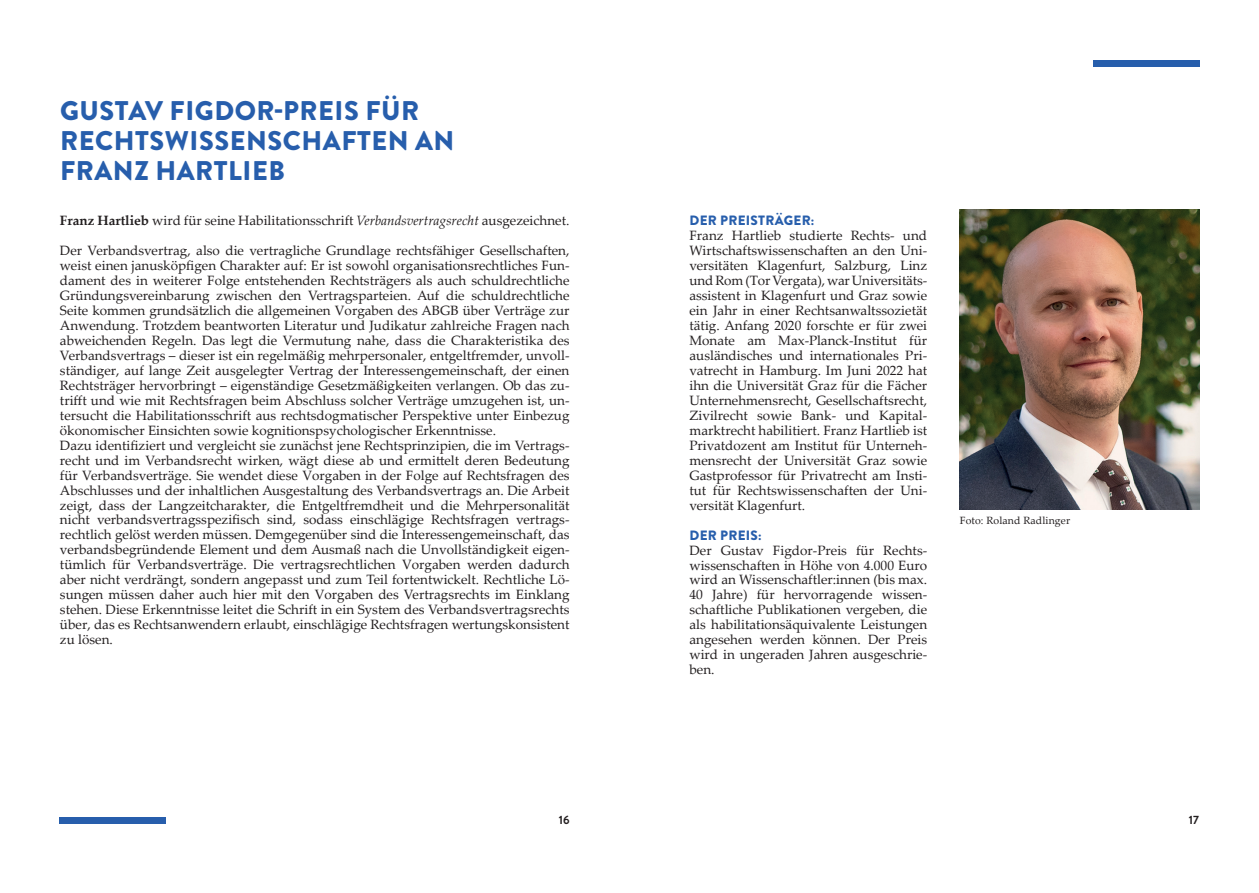
<style>
.page{position:relative;width:1259px;height:893px;background:#fff}
.page>*{position:absolute;margin:0;border:0;box-sizing:border-box;transform-origin:0 0}
.t1{font:900 27px/30px "Brandon Grotesque";letter-spacing:.02em;color:#275eac}
.t2{font:13.5px/15px "Palatino Linotype";color:#231f20;text-align:justify}
.t3{font:900 13.5px "Brandon Grotesque";letter-spacing:.02em;color:#275eac}
.t4{font:700 12px "Brandon Grotesque";color:#231f20}
.t5{font:10.5px "Palatino Linotype";letter-spacing:.01em;color:#231f20}
.s1{font-weight:700}
.s2{font-style:italic}
</style>
<div class="page">
<div style="left:1093px;top:60px;width:106px;height:7px;background:#275eac"></div>
<img style="left:960px;top:210px;width:239px;height:299px">
<div style="left:60px;top:817px;width:106px;height:7px;background:#275eac"></div>
<h1 class="t1" style="left:60px;top:96px;width:396px">GUSTAV FIGDOR-PREIS FÜR<br>RECHTSWISSENSCHAFTEN AN<br>FRANZ HARTLIEB</h1>
<p class="t2" style="left:60px;top:212px;width:511px"><span class="s1">Franz Hartlieb</span> wird für seine Habilitationsschrift <span class="s2">Verbandsvertragsrecht</span> ausgezeichnet.</p>
<p class="t2" style="left:60px;top:242px;width:511px;text-align:left">Der Verbandsvertrag, also die vertragliche Grundlage rechtsfähiger Gesellschaften, weist einen janusköpfigen Charakter auf: Er ist sowohl organisationsrechtliches Fun&shy;dament des in weiterer Folge entstehenden Rechtsträgers als auch schuldrechtliche Gründungsvereinbarung zwischen den Vertragsparteien. Auf die schuldrechtliche Seite kommen grundsätzlich die allgemeinen Vorgaben des ABGB über Verträge zur Anwendung. Trotzdem beantworten Literatur und Judikatur zahlreiche Fragen nach abweichenden Regeln. Das legt die Vermutung nahe, dass die Charakteristika des Verbandsvertrags – dieser ist ein regelmäßig mehrpersonaler, entgeltfremder, unvoll&shy;ständiger, auf lange Zeit ausgelegter Vertrag der Interessengemeinschaft, der einen Rechtsträger hervorbringt – eigenständige Gesetzmäßigkeiten verlangen. Ob das zu&shy;trifft und wie mit Rechtsfragen beim Abschluss solcher Verträge umzugehen ist, un&shy;tersucht die Habilitationsschrift aus rechtsdogmatischer Perspektive unter Einbezug ökonomischer Einsichten sowie kognitionspsychologischer Erkenntnisse.<br>Dazu identifiziert und vergleicht sie zunächst jene Rechtsprinzipien, die im Vertrags&shy;recht und im Verbandsrecht wirken, wägt diese ab und ermittelt deren Bedeutung für Verbandsverträge. Sie wendet diese Vorgaben in der Folge auf Rechtsfragen des Abschlusses und der inhaltlichen Ausgestaltung des Verbandsvertrags an. Die Arbeit zeigt, dass der Langzeitcharakter, die Entgeltfremdheit und die Mehrpersonalität nicht verbandsvertragsspezifisch sind, sodass einschlägige Rechtsfragen vertrags&shy;rechtlich gelöst werden müssen. Demgegenüber sind die Interessengemeinschaft, das verbandsbegründende Element und dem Ausmaß nach die Unvollständigkeit eigen&shy;tümlich für Verbandsverträge. Die vertragsrechtlichen Vorgaben werden dadurch aber nicht verdrängt, sondern angepasst und zum Teil fortentwickelt. Rechtliche Lö&shy;sungen müssen daher auch hier mit den Vorgaben des Vertragsrechts im Einklang stehen. Diese Erkenntnisse leitet die Schrift in ein System des Verbandsvertragsrechts über, das es Rechtsanwendern erlaubt, einschlägige Rechtsfragen wertungskonsistent zu lösen.</p>
<p class="t3" style="left:689px;top:211px;width:126px">DER PREISTRÄGER:</p>
<p class="t2" style="left:689px;top:227px;width:239px">Franz Hartlieb studierte Rechts- und Wirtschaftswissenschaften an den Uni&shy;versitäten Klagenfurt, Salzburg, Linz und Rom (Tor Vergata), war Universitäts&shy;assistent in Klagenfurt und Graz sowie ein Jahr in einer Rechtsanwaltssozietät tätig. Anfang 2020 forschte er für zwei Monate am Max-Planck-Institut für ausländisches und internationales Pri&shy;vatrecht in Hamburg. Im Juni 2022 hat ihn die Universität Graz für die Fächer Unternehmensrecht, Gesellschaftsrecht, Zivilrecht sowie Bank- und Kapital&shy;marktrecht habilitiert. Franz Hartlieb ist Privatdozent am Institut für Unterneh&shy;mensrecht der Universität Graz sowie Gastprofessor für Privatrecht am Insti&shy;tut für Rechtswissenschaften der Uni&shy;versität Klagenfurt.</p>
<p class="t3" style="left:689px;top:525px;width:74px">DER PREIS:</p>
<p class="t2" style="left:689px;top:542px;width:239px">Der Gustav Figdor-Preis für Rechts&shy;wissenschaften in Höhe von 4.000 Euro wird an Wissenschaftler:innen (bis max.<br>40 Jahre) für hervorragende wissen&shy;schaftliche Publikationen vergeben, die als habilitationsäquivalente Leistungen angesehen werden können. Der Preis wird in ungeraden Jahren ausgeschrie&shy;ben.</p>
<p class="t5" style="left:960px;top:513px;width:112px">Foto: Roland Radlinger</p>
<p class="t4" style="left:559px;top:812px;width:12px">16</p>
<p class="t4" style="left:1189px;top:812px;width:12px">17</p>
</div>
